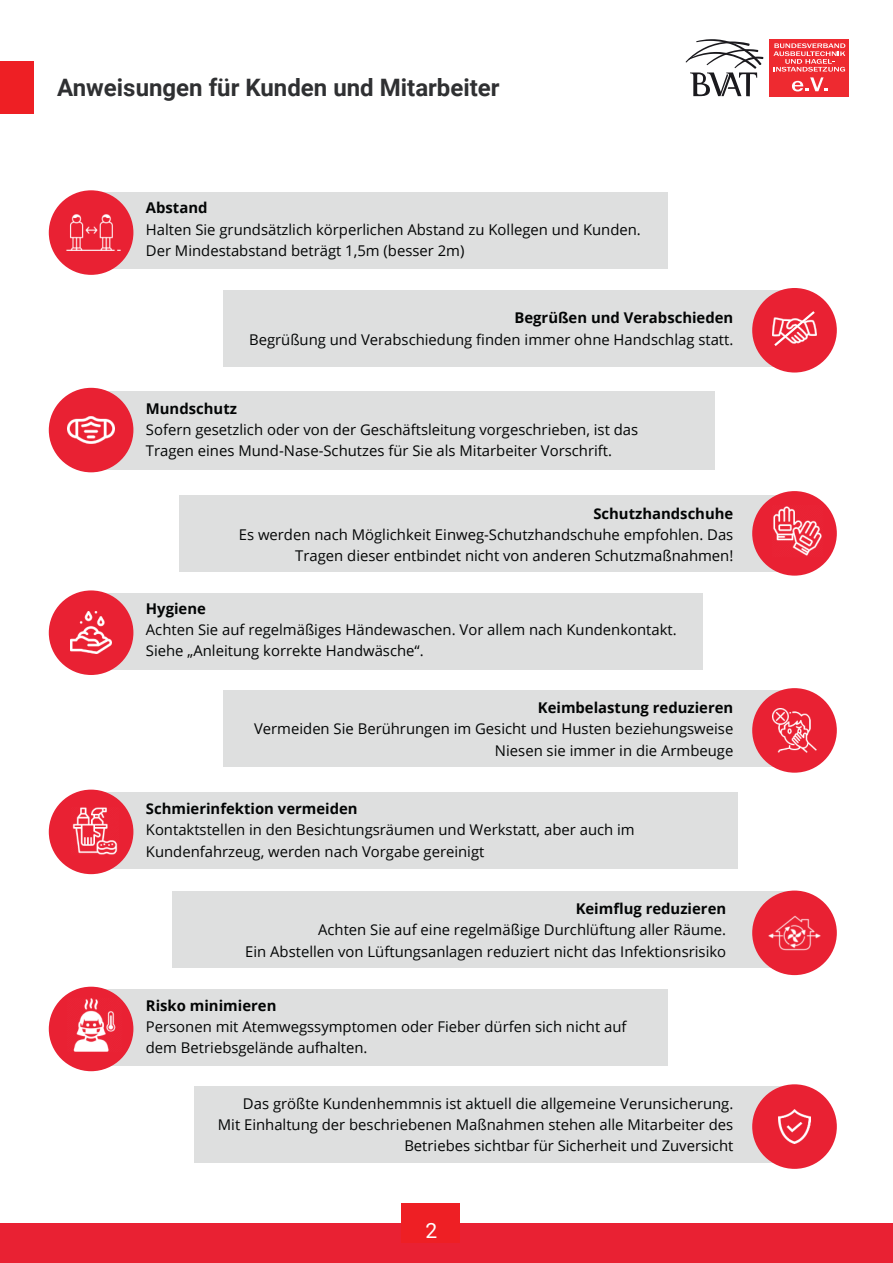
<style>
.page{position:relative;width:893px;height:1263px;background:#fff}
.page>*{position:absolute;margin:0;border:0;box-sizing:border-box;transform-origin:0 0}
.t1{font:700 24px "Roboto";color:#2f3032}
.t2{font:21px "Roboto";color:#fff}
.t3{font:14.85px/21.1px "Open Sans";color:#030505}
.t4{font:700 14.85px "Open Sans";color:#030505}
</style>
<div class="page">
<div style="left:0;top:1223px;width:893px;height:40px;background:#e92133"></div>
<div style="left:769px;top:39px;width:80px;height:57px;background:#ee2a30"></div>
<svg style="left:773px;top:43px;width:72px;height:48px"></svg>
<svg style="left:686px;top:39px;width:77px;height:57px"></svg>
<div style="left:0;top:62px;width:33px;height:52px;background:#ee1f24"></div>
<div style="left:402px;top:1203px;width:58px;height:39px;background:#ee1f24"></div>
<div style="left:97px;top:193px;width:571px;height:76px;background:#dedfdf"></div>
<div style="left:97px;top:593px;width:605px;height:76px;background:#dedfdf"></div>
<div style="left:223px;top:290px;width:571px;height:77px;background:#dedfdf"></div>
<div style="left:223px;top:690px;width:571px;height:77px;background:#dedfdf"></div>
<div style="left:91px;top:391px;width:624px;height:79px;background:#dedfdf"></div>
<div style="left:97px;top:792px;width:640px;height:76px;background:#dedfdf"></div>
<div style="left:97px;top:989px;width:571px;height:76px;background:#dedfdf"></div>
<div style="left:179px;top:495px;width:615px;height:77px;background:#dedfdf"></div>
<div style="left:172px;top:891px;width:615px;height:77px;background:#dedfdf"></div>
<div style="left:194px;top:1087px;width:600px;height:76px;background:#dedfdf"></div>
<div style="left:49px;top:190px;width:84px;height:85px;background:#e92133;border-radius:50%"></div>
<div style="left:49px;top:590px;width:84px;height:85px;background:#e92133;border-radius:50%"></div>
<div style="left:752px;top:288px;width:85px;height:84px;background:#e92133;border-radius:50%"></div>
<div style="left:752px;top:688px;width:85px;height:85px;background:#e92133;border-radius:50%"></div>
<div style="left:49px;top:388px;width:84px;height:84px;background:#e92133;border-radius:50%"></div>
<div style="left:49px;top:790px;width:84px;height:84px;background:#e92133;border-radius:50%"></div>
<div style="left:49px;top:987px;width:84px;height:84px;background:#e92133;border-radius:50%"></div>
<div style="left:752px;top:491px;width:85px;height:85px;background:#e92133;border-radius:50%"></div>
<div style="left:752px;top:890px;width:85px;height:85px;background:#e92133;border-radius:50%"></div>
<div style="left:752px;top:1084px;width:85px;height:85px;background:#e92133;border-radius:50%"></div>
<img style="left:67px;top:215px;width:53px;height:36px">
<img style="left:772px;top:318px;width:45px;height:19px">
<img style="left:68px;top:416px;width:46px;height:28px">
<img style="left:773px;top:506px;width:49px;height:50px">
<img style="left:70px;top:612px;width:42px;height:41px">
<img style="left:772px;top:708px;width:45px;height:45px">
<img style="left:72px;top:807px;width:46px;height:48px">
<img style="left:769px;top:915px;width:51px;height:35px">
<img style="left:73px;top:997px;width:49px;height:55px">
<img style="left:779px;top:1109px;width:31px;height:35px">
<svg style="left:774px;top:311px;width:41px;height:35px"></svg>
<h1 class="t1" style="left:57px;top:78px;width:444px">Anweisungen für Kunden und Mitarbeiter</h1>
<p class="t4" style="left:146px;top:202px;width:63px">Abstand</p>
<p class="t3" style="left:146px;top:220px;width:496px">Halten Sie grundsätzlich körperlichen Abstand zu Kollegen und Kunden.<br>Der Mindestabstand beträgt 1,5m (besser 2m)</p>
<p class="t4" style="left:514px;top:312px;width:220px">Begrüßen und Verabschieden</p>
<p class="t3" style="left:249px;top:330px;width:486px">Begrüßung und Verabschiedung finden immer ohne Handschlag statt.</p>
<p class="t4" style="left:146px;top:402px;width:93px">Mundschutz</p>
<p class="t3" style="left:146px;top:420px;width:494px">Sofern gesetzlich oder von der Geschäftsleitung vorgeschrieben, ist das<br>Tragen eines Mund-Nase-Schutzes für Sie als Mitarbeiter Vorschrift.</p>
<p class="t4" style="left:593px;top:508px;width:141px">Schutzhandschuhe</p>
<p class="t3" style="left:239px;top:526px;width:496px;text-align:right">Es werden nach Möglichkeit Einweg-Schutzhandschuhe empfohlen. Das<br>Tragen dieser entbindet nicht von anderen Schutzmaßnahmen!</p>
<p class="t4" style="left:146px;top:602px;width:62px">Hygiene</p>
<p class="t3" style="left:146px;top:620px;width:532px">Achten Sie auf regelmäßiges Händewaschen. Vor allem nach Kundenkontakt.<br>Siehe „Anleitung korrekte Handwäsche“.</p>
<p class="t4" style="left:538px;top:702px;width:197px">Keimbelastung reduzieren</p>
<p class="t3" style="left:254px;top:720px;width:481px;text-align:right">Vermeiden Sie Berührungen im Gesicht und Husten beziehungsweise<br>Niesen sie immer in die Armbeuge</p>
<p class="t4" style="left:146px;top:803px;width:213px">Schmierinfektion vermeiden</p>
<p class="t3" style="left:146px;top:821px;width:490px">Kontaktstellen in den Besichtungsräumen und Werkstatt, aber auch im<br>Kundenfahrzeug, werden nach Vorgabe gereinigt</p>
<p class="t4" style="left:576px;top:903px;width:152px">Keimflug reduzieren</p>
<p class="t3" style="left:245px;top:921px;width:482px;text-align:right">Achten Sie auf eine regelmäßige Durchlüftung aller Räume.<br>Ein Abstellen von Lüftungsanlagen reduziert nicht das Infektionsrisiko</p>
<p class="t4" style="left:146px;top:999px;width:132px">Risko minimieren</p>
<p class="t3" style="left:146px;top:1017px;width:482px">Personen mit Atemwegssymptomen oder Fieber dürfen sich nicht auf dem Betriebsgelände aufhalten.</p>
<p class="t3" style="left:218px;top:1094px;width:517px;text-align:right">Das größte Kundenhemmnis ist aktuell die allgemeine Verunsicherung.<br>Mit Einhaltung der beschriebenen Maßnahmen stehen alle Mitarbeiter des<br>Betriebes sichtbar für Sicherheit und Zuversicht</p>
<h2 class="t2" style="left:425px;top:1222px;width:13px">2</h2>
</div>
